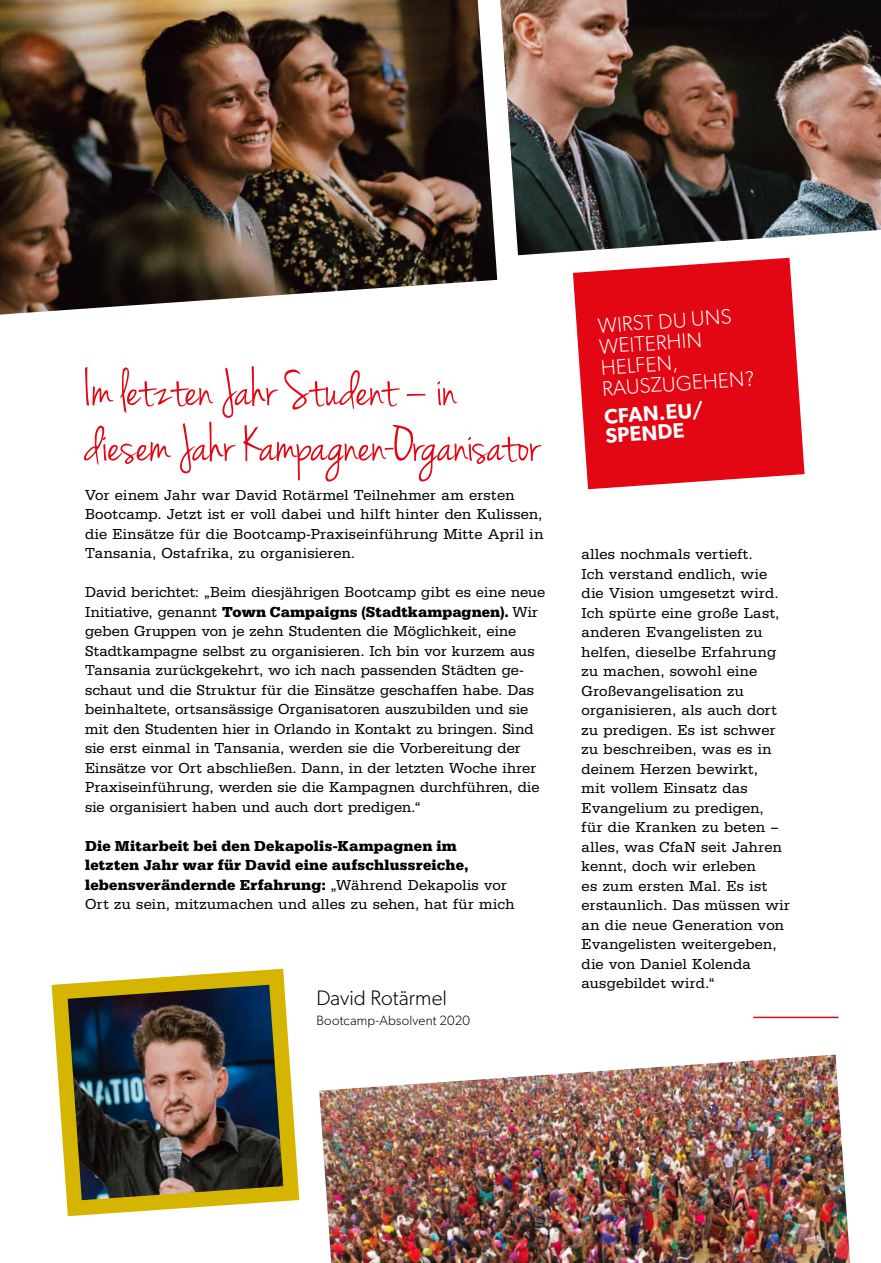
<style>
.page{position:relative;width:881px;height:1263px;background:#fff}
.page>*{position:absolute;margin:0;border:0;box-sizing:border-box;transform-origin:0 0}
.t1{font:54px/55.5px "Jenna Sue";letter-spacing:-.01em;color:#e30613}
.t2{font:300 21px/21px "Gibson";color:#fff}
.t3{font:600 21px/19.5px "Gibson";color:#fff}
.t4{font:300 21px "Gibson";letter-spacing:.005em;color:#000}
.t5{font:15px/19.5px "URW Egyptienne TOT";letter-spacing:.01em;color:#000}
.t6{font:700 15px/19.5px "URW Egyptienne TOT";letter-spacing:.02em;color:#000}
.t7{font:300 13.5px "Gibson";letter-spacing:.015em;color:#000}
.s1{font-weight:700}
.s2{font-weight:400}
</style>
<div class="page">
<img style="left:500px;top:0;width:380px;height:255px">
<img style="left:0;top:0;width:497px;height:315px">
<svg style="left:573px;top:258px;width:231px;height:231px;background:#e6232e"></svg>
<hr style="left:753px;top:1017px;width:85px;height:1px;background:#e30613">
<img style="left:51px;top:968px;width:249px;height:249px">
<img style="left:319px;top:1054px;width:530px;height:209px">
<hr style="left:880px;top:1108px;width:1px;height:155px;background:#fcf9ee">
<h1 class="t1" style="left:85px;top:364px;width:456px">Im letzten Jahr Student – in diesem Jahr Kampagnen-Organisator</h1>
<p class="t5" style="left:85px;top:485px;width:459px">Vor einem Jahr war David Rotärmel Teilnehmer am ersten Bootcamp. Jetzt ist er voll dabei und hilft hinter den Kulissen, die Einsätze für die Bootcamp-Praxiseinführung Mitte April in Tansania, Ostafrika, zu organisieren.</p>
<p class="t5" style="left:85px;top:583px;width:461px">David berichtet: „Beim diesjährigen Bootcamp gibt es eine neue Initiative, genannt <span class="s1">Town Campaigns (Stadtkampagnen).</span> Wir geben Gruppen von je zehn Studenten die Möglichkeit, eine Stadtkampagne selbst zu organisieren. Ich bin vor kurzem aus Tansania zurückgekehrt, wo ich nach passenden Städten ge&shy;schaut und die Struktur für die Einsätze geschaffen habe. Das beinhaltete, ortsansässige Organisatoren auszubilden und sie mit den Studenten hier in Orlando in Kontakt zu bringen. Sind sie erst einmal in Tansania, werden sie die Vorbereitung der Einsätze vor Ort abschließen. Dann, in der letzten Woche ihrer Praxiseinführung, werden sie die Kampagnen durchführen, die sie organisiert haben und auch dort predigen.“</p>
<p class="t6" style="left:85px;top:836px;width:430px">Die Mitarbeit bei den Dekapolis-Kampagnen im letzten Jahr war für David eine aufschlussreiche, lebensverändernde Erfahrung: <span class="s2">„Während Dekapolis vor Ort zu sein, mitzumachen und alles zu sehen, hat für mich</span></p>
<h2 class="t4" style="left:316px;top:985px;width:132px">David Rotärmel</h2>
<p class="t7" style="left:316px;top:1013px;width:155px">Bootcamp-Absolvent 2020</p>
<h2 class="t2" style="left:597px;top:315px;width:154px;rotate:-4deg">WIRST DU UNS<br>WEITERHIN<br>HELFEN,<br>RAUSZUGEHEN?</h2>
<h2 class="t3" style="left:603px;top:406px;width:101px;rotate:-4deg">CFAN.EU/<br>SPENDE</h2>
<p class="t5" style="left:581px;top:545px;width:210px">alles nochmals vertieft.<br>Ich verstand endlich, wie die Vision umgesetzt wird.<br>Ich spürte eine große Last, anderen Evangelisten zu helfen, dieselbe Erfahrung zu machen, sowohl eine<br>Großevangelisation zu organisieren, als auch dort zu predigen. Es ist schwer zu beschreiben, was es in deinem Herzen bewirkt,<br>mit vollem Einsatz das<br>Evangelium zu predigen,<br>für die Kranken zu beten – alles, was CfaN seit Jahren kennt, doch wir erleben<br>es zum ersten Mal. Es ist erstaunlich. Das müssen wir an die neue Generation von<br>Evangelisten weitergeben, die von Daniel Kolenda ausgebildet wird.“</p>
</div>
